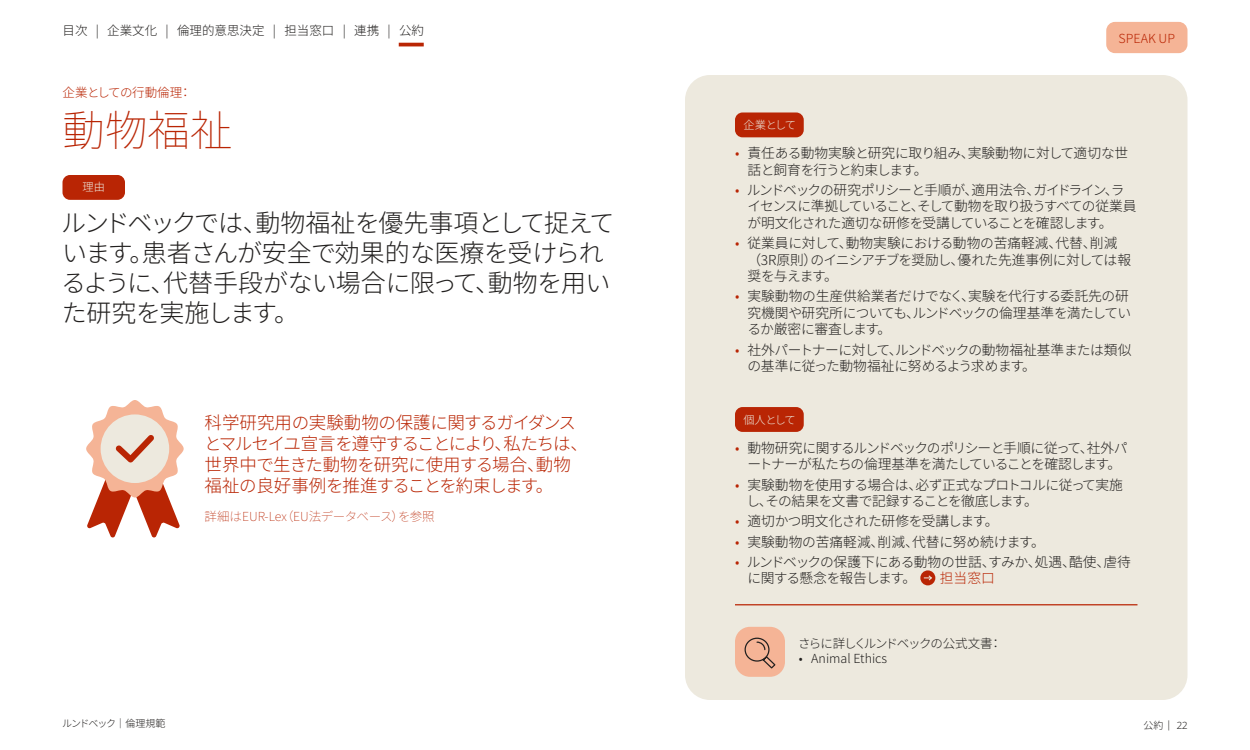
<style>
.page{position:relative;width:1250px;height:750px;background:#fff}
.page>*{position:absolute;margin:0;border:0;box-sizing:border-box;transform-origin:0 0}
.t1{font:200 42.5px "Source Han Sans JP";color:#b92504}
.t2{font:300 25px/30px "Source Han Sans JP";letter-spacing:-.035em;color:#22201f}
.t3{font:300 17.5px/21px "Source Han Sans JP";letter-spacing:-.025em;color:#b92504}
.t4{font:300 13.75px/16.5px "Source Han Sans JP";letter-spacing:-.03em;color:#22201f}
.t5{font:300 13.75px/16.5px "Source Han Sans JP";letter-spacing:-.07em;color:#22201f}
.t6{font:300 13.75px/16.5px "Source Han Sans JP";letter-spacing:-.065em;color:#22201f;text-align:center}
.t7{font:300 13.75px "Source Han Sans JP";color:#22201f}
.t8{font:300 13.75px "Source Han Sans JP";color:#b92504}
.t9{font:300 12.5px "Source Han Sans JP";color:#22201f}
.t10{font:200 12.5px "Source Han Sans JP";color:#b92504}
.t11{font:300 12.5px "Source Han Sans JP";letter-spacing:-.085em;color:#22201f}
.t12{font:300 12.5px "Source Han Sans JP";letter-spacing:-.02em;color:#b92504}
.t13{font:300 12.5px "Source Han Sans JP";color:#b92504}
.t14{font:300 11.25px "Source Han Sans JP";letter-spacing:-.03em;color:#ede9de}
.t15{font:300 10px "Source Han Sans JP";letter-spacing:-.085em;color:#22201f}
.t16{font:300 10px "Noto Sans";color:#22201f}
.s1{color:#b92504}
.s2{font-family:"Source Han Sans JP"}
</style>
<div class="page">
<div style="left:1106px;top:22px;width:82px;height:31px;background:#f5b496;border-radius:9px"></div>
<hr style="left:399px;top:43px;width:25px;height:3px;background:#b92504">
<div style="left:685px;top:75px;width:503px;height:625px;background:#ede9de;border-radius:25px"></div>
<div style="left:62px;top:175px;width:63px;height:25px;background:#b92504;border-radius:8px"></div>
<div style="left:735px;top:112px;width:69px;height:25px;background:#b92504;border-radius:8px"></div>
<div style="left:735px;top:407px;width:69px;height:25px;background:#b92504;border-radius:8px"></div>
<div style="left:735px;top:627px;width:50px;height:50px;background:#f5b496;border-radius:15px"></div>
<svg style="left:744px;top:637px;width:32px;height:32px"></svg>
<hr style="left:735px;top:604px;width:403px;height:1px;background:#b92504">
<div style="left:920px;top:570px;width:15px;height:15px;background:#b92504;border-radius:50%"></div>
<svg style="left:924px;top:575px;width:8px;height:6px"></svg>
<svg style="left:86px;top:400px;width:98px;height:138px"></svg>
<p class="t9" style="left:63px;top:23px;width:363px">目次 | 企業文化 | 倫理的意思決定 | 担当窓口 | 連携 | 公約</p>
<p class="t12" style="left:62px;top:86px;width:131px">企業としての行動倫理：</p>
<h1 class="t1" style="left:62px;top:107px;width:171px">動物福祉</h1>
<p class="t14" style="left:82px;top:181px;width:24px">理由</p>
<h2 class="t2" style="left:61px;top:209px;width:555px">ルンドベックでは、動物福祉を優先事項として捉えています。患者さんが安全で効果的な医療を受けられるように、代替手段がない場合に限って、動物を用いた研究を実施します。</h2>
<p class="t3" style="left:204px;top:413px;width:385px">科学研究用の実験動物の保護に関するガイダンスとマルセイユ宣言を遵守することにより、私たちは、世界中で生きた動物を研究に使用する場合、動物福祉の良好事例を推進することを約束します。</p>
<p class="t10" style="left:205px;top:509px;width:232px">詳細はEUR-Lex（EU法データベース）を参照</p>
<p class="t15" style="left:62px;top:717px;width:105px">ルンドベック｜倫理規範</p>
<p class="t14" style="left:744px;top:119px;width:54px">企業として</p>
<p class="t13" style="left:1119px;top:31px;width:58px">SPEAK UP</p>
<p class="t4" style="left:747px;top:145px;width:382px;text-indent:-12px"><span class="s1">•</span> 責任ある動物実験と研究に取り組み、実験動物に対して適切な世話と飼育を行うと約束します。</p>
<p class="t5" style="left:747px;top:182px;width:391px;text-indent:-12px"><span class="s1">•</span> ルンドベックの研究ポリシーと手順が、適用法令、ガイドライン、ライセンスに準拠していること、そして動物を取り扱うすべての従業員が明文化された適切な研修を受講していることを確認します。</p>
<p class="t4" style="left:747px;top:235px;width:385px;text-indent:-12px"><span class="s1">•</span> 従業員に対して、動物実験における動物の苦痛軽減、代替、削減（3R原則）のイニシアチブを奨励し、優れた先進事例に対しては報奨を与えます。</p>
<p class="t4" style="left:747px;top:288px;width:385px;text-indent:-12px"><span class="s1">•</span> 実験動物の生産供給業者だけでなく、実験を代行する委託先の研究機関や研究所についても、ルンドベックの倫理基準を満たしているか厳密に審査します。</p>
<p class="t4" style="left:747px;top:342px;width:385px;text-indent:-12px"><span class="s1">•</span> 社外パートナーに対して、ルンドベックの動物福祉基準または類似の基準に従った動物福祉に努めるよう求めます。</p>
<p class="t14" style="left:743px;top:413px;width:54px">個人として</p>
<p class="t6" style="left:735px;top:440px;width:394px"><span class="s1">•</span> 動物研究に関するルンドベックのポリシーと手順に従って、社外パートナーが私たちの倫理基準を満たしていることを確認します。</p>
<p class="t4" style="left:746px;top:477px;width:378px;text-indent:-11px"><span class="s1">•</span> 実験動物を使用する場合は、必ず正式なプロトコルに従って実施し、その結果を文書で記録することを徹底します。</p>
<p class="t4" style="left:735px;top:513px;width:265px"><span class="s1">•</span> 適切かつ明文化された研修を受講します。</p>
<p class="t7" style="left:735px;top:534px;width:312px"><span class="s1">•</span> 実験動物の苦痛軽減、削減、代替に努め続けます。</p>
<p class="t4" style="left:747px;top:554px;width:385px;text-indent:-12px"><span class="s1">•</span> ルンドベックの保護下にある動物の世話、すみか、処遇、酷使、虐待に関する懸念を報告します。</p>
<p class="t8" style="left:940px;top:571px;width:56px">担当窓口</p>
<p class="t11" style="left:798px;top:636px;width:205px">さらに詳しくルンドベックの公式文書：</p>
<p class="t9" style="left:799px;top:651px;width:90px">• Animal Ethics</p>
<p class="t16" style="left:1143px;top:719px;width:46px"><span class="s2">公約</span> | 22</p>
</div>
